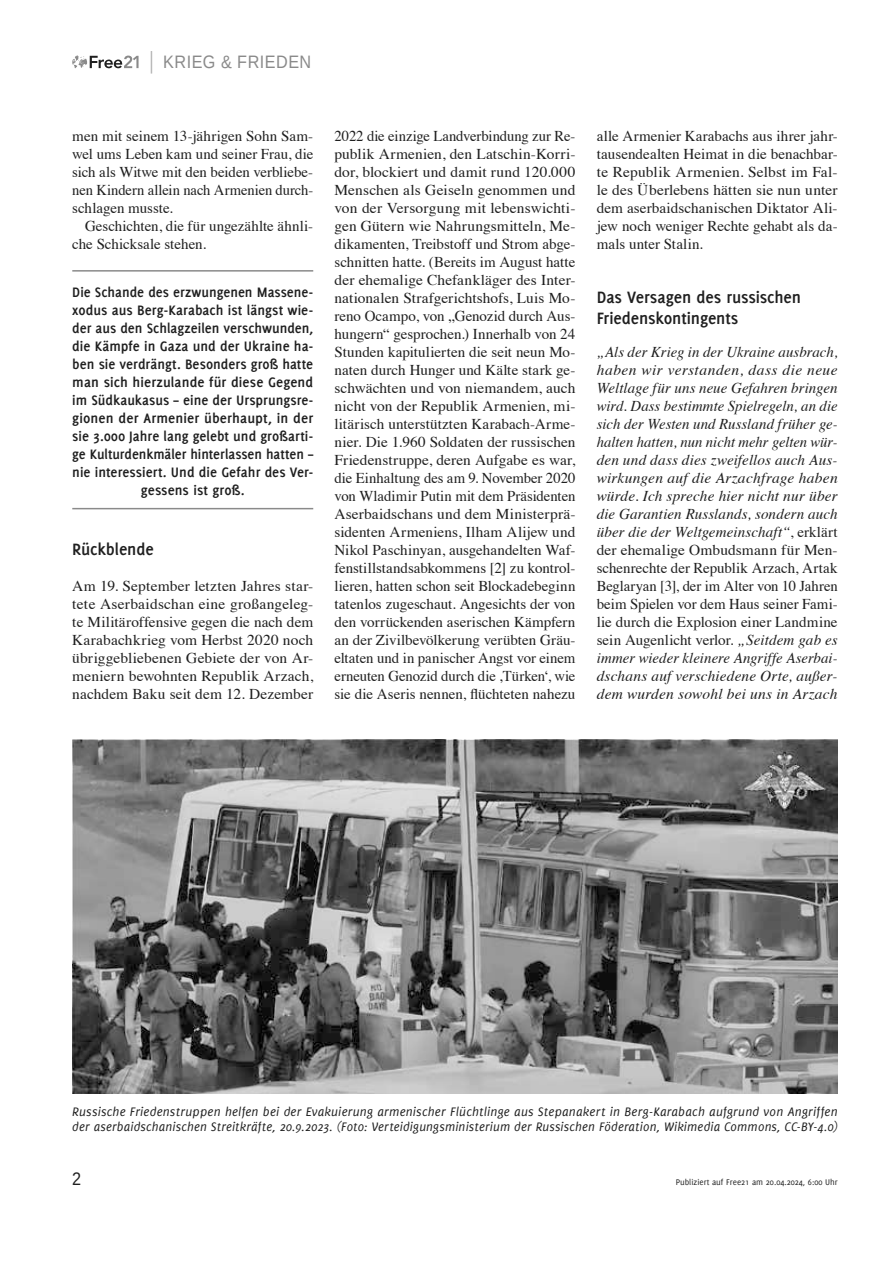
<style>
.page{position:relative;width:893px;height:1263px;background:#fff}
.page>*{position:absolute;margin:0;border:0;box-sizing:border-box;transform-origin:0 0}
.t1{font:700 18px/21px "Delicious";letter-spacing:-.005em;color:#1f1f1f}
.t2{font:18px "Liberation Sans";letter-spacing:.03em;color:#8a8a8a;scale:.9 1}
.t3{font:18px "Liberation Sans";color:#1f1f1f;scale:.9 1}
.t4{font:15px/18px "Times";color:#1f1f1f;text-align:justify}
.t5{font:italic 15px/18px "Times";letter-spacing:.01em;color:#1f1f1f;text-align:justify}
.t6{font:700 15px/18px "Delicious";letter-spacing:.005em;color:#1f1f1f;text-align:center}
.t7{font:italic 13.5px/15px "Delicious";letter-spacing:.015em;color:#1f1f1f}
.t8{font:9px "Delicious";color:#1f1f1f}
.s1{font-style:normal}
</style>
<div class="page">
<svg style="left:72px;top:55px;width:67px;height:13px"></svg>
<svg style="left:151px;top:51px;width:1px;height:23px"></svg>
<hr style="left:72px;top:270px;width:241px;height:2px;background:#8a8a8a">
<hr style="left:72px;top:508px;width:241px;height:1px;background:#8a8a8a">
<img style="left:72px;top:740px;width:766px;height:354px">
<p class="t2" style="left:163px;top:51px;width:166px">KRIEG &amp; FRIEDEN</p>
<p class="t4" style="left:72px;top:126px;width:242px">men mit seinem 13-jährigen Sohn Sam&shy;wel ums Leben kam und seiner Frau, die sich als Witwe mit den beiden verbliebe&shy;nen Kindern allein nach Armenien durch&shy;schlagen musste.</p>
<p class="t4" style="left:72px;top:216px;width:242px;text-indent:13px">Geschichten, die für ungezählte ähnli&shy;che Schicksale stehen.</p>
<p class="t6" style="left:72px;top:283px;width:242px">Die Schande des erzwungenen Massene&shy;xodus aus Berg-Karabach ist längst wie&shy;der aus den Schlagzeilen verschwunden, die Kämpfe in Gaza und der Ukraine ha&shy;ben sie verdrängt. Besonders groß hatte man sich hierzulande für diese Gegend im Südkaukasus – eine der Ursprungsre&shy;gionen der Armenier überhaupt, in der sie 3.000 Jahre lang gelebt und großarti&shy;ge Kulturdenkmäler hinterlassen hatten – nie interessiert. Und die Gefahr des Ver&shy;gessens ist groß.</p>
<p class="t1" style="left:72px;top:539px;width:83px">Rückblende</p>
<p class="t4" style="left:72px;top:576px;width:242px">Am 19. September letzten Jahres star&shy;tete Aserbaidschan eine großangeleg&shy;te Militäroffensive gegen die nach dem Karabachkrieg vom Herbst 2020 noch übriggebliebenen Gebiete der von Ar&shy;meniern bewohnten Republik Arzach, nachdem Baku seit dem 12. Dezember</p>
<p class="t4" style="left:334px;top:126px;width:242px">2022 die einzige Landverbindung zur Re&shy;publik Armenien, den Latschin-Korri&shy;dor, blockiert und damit rund 120.000<br>Menschen als Geiseln genommen und von der Versorgung mit lebenswichti&shy;gen Gütern wie Nahrungsmitteln, Me&shy;dikamenten, Treibstoff und Strom abge&shy;schnitten hatte. (Bereits im August hatte der ehemalige Chefankläger des Inter&shy;nationalen Strafgerichtshofs, Luis Mo&shy;reno Ocampo, von „Genozid durch Aus&shy;hungern“ gesprochen.) Innerhalb von 24<br>Stunden kapitulierten die seit neun Mo&shy;naten durch Hunger und Kälte stark ge&shy;schwächten und von niemandem, auch nicht von der Republik Armenien, mi&shy;litärisch unterstützten Karabach-Arme&shy;nier. Die 1.960 Soldaten der russischen Friedenstruppe, deren Aufgabe es war, die Einhaltung des am 9. November 2020 von Wladimir Putin mit dem Präsidenten Aserbaidschans und dem Ministerprä&shy;sidenten Armeniens, Ilham Alijew und Nikol Paschinyan, ausgehandelten Waf&shy;fenstillstandsabkommens [2] zu kontrol&shy;lieren, hatten schon seit Blockadebeginn tatenlos zugeschaut. Angesichts der von den vorrückenden aserischen Kämpfern an der Zivilbevölkerung verübten Gräu&shy;eltaten und in panischer Angst vor einem erneuten Genozid durch die ‚Türken‘, wie sie die Aseris nennen, flüchteten nahezu</p>
<p class="t4" style="left:597px;top:126px;width:242px">alle Armenier Karabachs aus ihrer jahr&shy;tausendealten Heimat in die benachbar&shy;te Republik Armenien. Selbst im Fal&shy;le des Überlebens hätten sie nun unter dem aserbaidschanischen Diktator Ali&shy;jew noch weniger Rechte gehabt als da&shy;mals unter Stalin.</p>
<p class="t1" style="left:597px;top:287px;width:206px">Das Versagen des russischen<br>Friedenskontingents</p>
<p class="t5" style="left:597px;top:342px;width:242px">„Als der Krieg in der Ukraine ausbrach, haben wir verstanden, dass die neue Weltlage für uns neue Gefahren bringen wird. Dass bestimmte Spielregeln, an die sich der Westen und Russland früher ge&shy;halten hatten, nun nicht mehr gelten wür&shy;den und dass dies zweifellos auch Aus&shy;wirkungen auf die Arzachfrage haben würde. Ich spreche hier nicht nur über die Garantien Russlands, sondern auch über die der Weltgemeinschaft“<span class="s1">, erklärt der ehemalige Ombudsmann für Men&shy;schenrechte der Republik Arzach, Artak Beglaryan [3], der im Alter von 10 Jahren beim Spielen vor dem Haus seiner Fami&shy;lie durch die Explosion einer Landmine sein Augenlicht verlor.</span> „Seitdem gab es immer wieder kleinere Angriffe Aserbai&shy;dschans auf verschiedene Orte, außer&shy;dem wurden sowohl bei uns in Arzach</p>
<p class="t7" style="left:72px;top:1104px;width:767px">Russische Friedenstruppen helfen bei der Evakuierung armenischer Flüchtlinge aus Stepanakert in Berg-Karabach aufgrund von Angriffen der aserbaidschanischen Streitkräfte, 20.9.2023. (Foto: Verteidigungsministerium der Russischen Föderation, Wikimedia Commons, CC-BY-4.0)</p>
<p class="t3" style="left:72px;top:1168px;width:12px">2</p>
<p class="t8" style="left:676px;top:1177px;width:163px">Publiziert auf Free21 am 20.04.2024, 6:00 Uhr</p>
</div>
